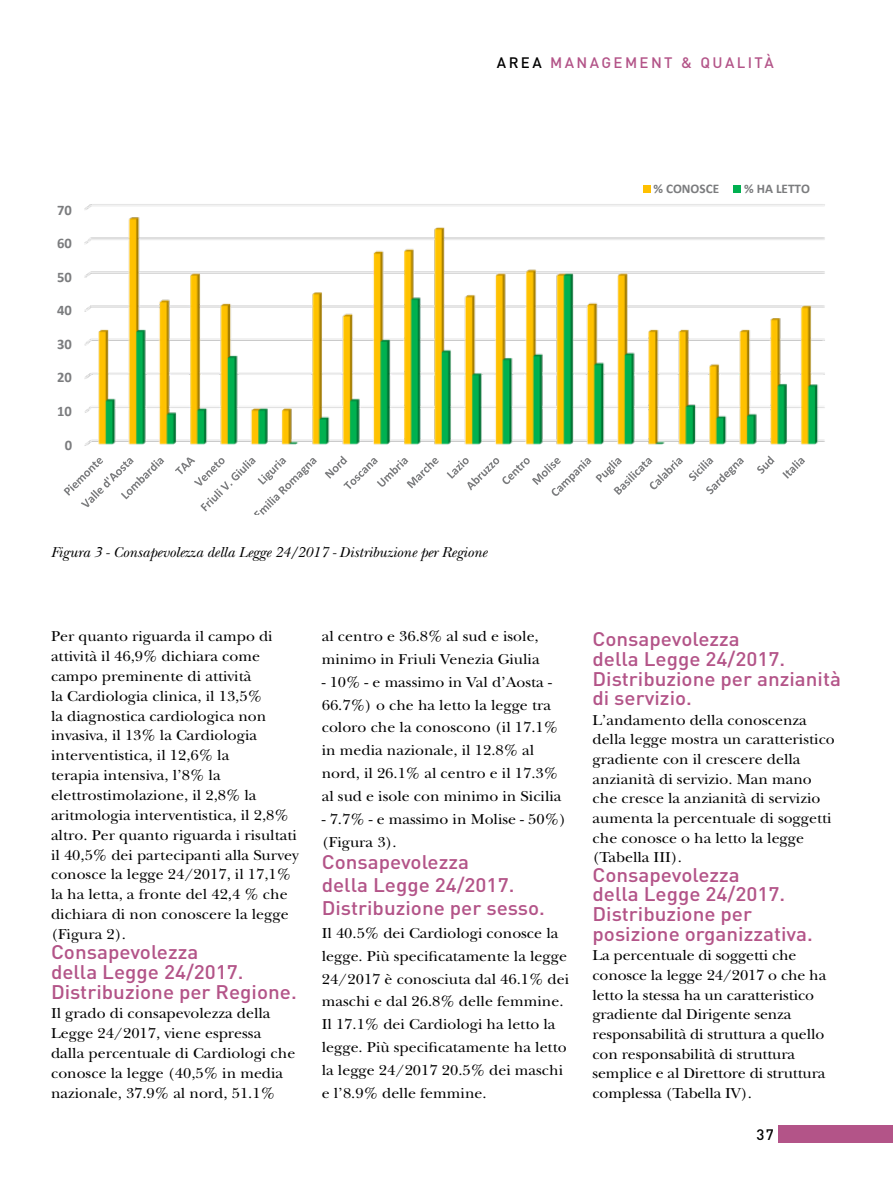
<style>
.page{position:relative;width:893px;height:1191px;background:#fff}
.page>*{position:absolute;margin:0;border:0;box-sizing:border-box;transform-origin:0 0}
.t1{font:500 19.5px/19.6px "DIN";color:#b35488;scale:1.06 1}
.t2{font:15px/19.8px "New Baskerville";color:#000;scale:1.06 1}
.t3{font:italic 15px "New Baskerville";color:#000}
.t4{font:500 15px "DIN";letter-spacing:.16em;color:#b35488}
.t5{font:500 15px "DIN";color:#000}
.t6{font:700 14.55px "Calibri";letter-spacing:-.005em;color:#7b7c7e}
.t7{font:700 13.2px "Calibri";color:#7b7c7e}
.s1{color:#000}
</style>
<div class="page">
<div style="left:778px;top:1125px;width:115px;height:17px;background:#b35488"></div>
<img style="left:84px;top:204px;width:741px;height:242px">
<svg style="left:64px;top:458px;width:100px;height:49px"></svg>
<svg style="left:175px;top:457px;width:142px;height:58px"></svg>
<svg style="left:325px;top:455px;width:114px;height:34px"></svg>
<svg style="left:447px;top:458px;width:236px;height:38px"></svg>
<svg style="left:689px;top:458px;width:55px;height:36px"></svg>
<svg style="left:757px;top:455px;width:17px;height:19px"></svg>
<svg style="left:782px;top:458px;width:23px;height:21px"></svg>
<div style="left:643px;top:186px;width:7px;height:7px;background:#ffc000"></div>
<div style="left:734px;top:186px;width:7px;height:7px;background:#00b050"></div>
<p class="t4" style="left:497px;top:53px;width:277px"><span class="s1">ARE A</span> MAN AGE MEN T &amp; QUALI Tà</p>
<p class="t6" style="left:57px;top:200px;width:16px">70</p>
<p class="t6" style="left:57px;top:234px;width:16px">60</p>
<p class="t6" style="left:57px;top:268px;width:16px">50</p>
<p class="t6" style="left:57px;top:301px;width:16px">40</p>
<p class="t6" style="left:57px;top:335px;width:16px">30</p>
<p class="t6" style="left:57px;top:368px;width:16px">20</p>
<p class="t6" style="left:57px;top:402px;width:16px">10</p>
<p class="t6" style="left:65px;top:435px;width:9px">0</p>
<p class="t7" style="left:653px;top:181px;width:67px">% CONOSCE</p>
<p class="t7" style="left:744px;top:181px;width:67px">% HA LETTO</p>
<p class="t3" style="left:51px;top:544px;width:437px">Figura 3 - Consapevolezza della Legge 24/2017 - Distribuzione per Regione</p>
<p class="t2" style="left:51px;top:626px;width:235px">Per quanto riguarda il campo di attività il 46,9% dichiara come campo preminente di attività<br>la Cardiologia clinica, il 13,5%<br>la diagnostica cardiologica non invasiva, il 13% la Cardiologia interventistica, il 12,6% la<br>terapia intensiva, l’8% la elettrostimolazione, il 2,8% la aritmologia interventistica, il 2,8% altro. Per quanto riguarda i risultati il 40,5% dei partecipanti alla Survey conosce la legge 24/2017, il 17,1% la ha letta, a fronte del 42,4 % che dichiara di non conoscere la legge (Figura 2).</p>
<h1 class="t1" style="left:51px;top:941px;width:233px">Consapevolezza<br>della Legge 24/2017.<br>Distribuzione per Regione.</h1>
<p class="t2" style="left:51px;top:1003px;width:232px">Il grado di consapevolezza della<br>Legge 24/2017, viene espressa dalla percentuale di Cardiologi che conosce la legge (40,5% in media nazionale, 37.9% al nord, 51.1%</p>
<p class="t2" style="left:322px;top:625px;width:207px;line-height:22.8px">al centro e 36.8% al sud e isole, minimo in Friuli Venezia Giulia</p>
<p class="t2" style="left:322px;top:670px;width:228px;line-height:22.8px">- 10% - e massimo in Val d’Aosta -<br>66.7%) o che ha letto la legge tra coloro che la conoscono (il 17.1% in media nazionale, il 12.8% al nord, il 26.1% al centro e il 17.3% al sud e isole con minimo in Sicilia</p>
<p class="t2" style="left:322px;top:807px;width:232px;line-height:22.8px">- 7.7% - e massimo in Molise - 50%) (Figura 3).</p>
<h1 class="t1" style="left:322px;top:850px;width:212px;line-height:22.8px">Consapevolezza<br>della Legge 24/2017.<br>Distribuzione per sesso.</h1>
<p class="t2" style="left:322px;top:921px;width:235px;line-height:22.8px">Il 40.5% dei Cardiologi conosce la legge. Più specificatamente la legge 24/2017 è conosciuta dal 46.1% dei maschi e dal 26.8% delle femmine.<br>Il 17.1% dei Cardiologi ha letto la legge. Più specificatamente ha letto la legge 24/2017 20.5% dei maschi e l’8.9% delle femmine.</p>
<h1 class="t1" style="left:592px;top:629px;width:236px">Consapevolezza<br>della Legge 24/2017.<br>Distribuzione per anzianità di servizio.</h1>
<p class="t2" style="left:592px;top:710px;width:230px">L’andamento della conoscenza della legge mostra un caratteristico gradiente con il crescere della anzianità di servizio. Man mano che cresce la anzianità di servizio aumenta la percentuale di soggetti che conosce o ha letto la legge (Tabella III).</p>
<h1 class="t1" style="left:592px;top:864px;width:209px">Consapevolezza<br>della Legge 24/2017.<br>Distribuzione per posizione organizzativa.</h1>
<p class="t2" style="left:592px;top:945px;width:222px">La percentuale di soggetti che conosce la legge 24/2017 o che ha letto la stessa ha un caratteristico gradiente dal Dirigente senza responsabilità di struttura a quello con responsabilità di struttura semplice e al Direttore di struttura complessa (Tabella IV).</p>
<p class="t5" style="left:756px;top:1125px;width:19px">37</p>
</div>
